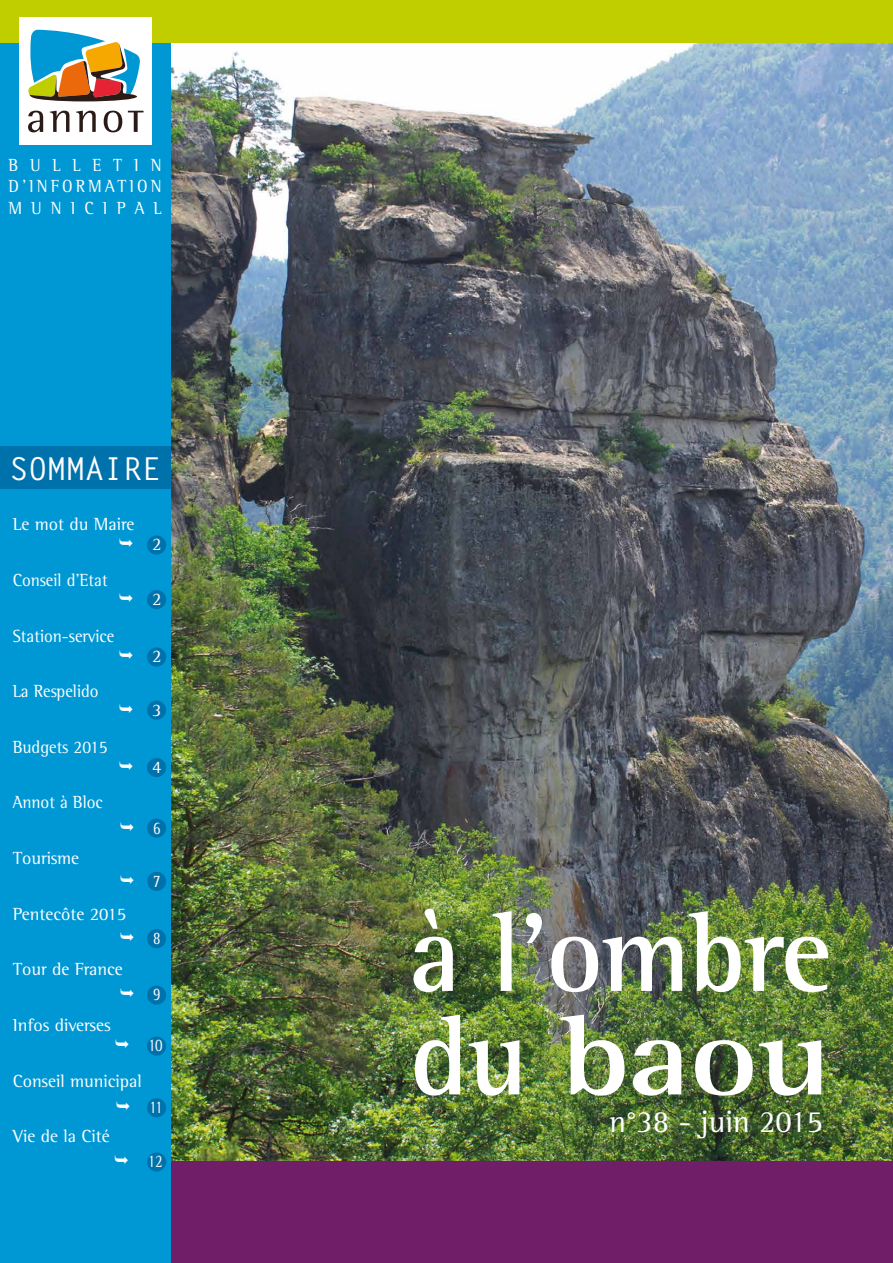
<style>
.page{position:relative;width:893px;height:1263px;background:#fff}
.page>*{position:absolute;margin:0;border:0;box-sizing:border-box;transform-origin:0 0}
.t1{font:700 114px/103.5px "Rotis Semi Serif Std";letter-spacing:-.01em;color:#fff;scale:.95 1}
.t2{font:31.5px "Rotis Semi Serif Std";color:#fff}
.t3{font:700 31.5px "Letter Gothic Std";color:#fff}
.t4{font:18px "Rotis Semi Serif Std";color:#fff}
.t5{font:18px "Rotis Semi Serif Std";color:#fff;scale:.94 1}
.t6{font:18px/21.6px "Rotis Semi Serif Std";color:#fff;text-align:justify;scale:.93 1}
.t7{font:18px "Rotis Semi Serif Std";color:#fff;scale:.8 1}
</style>
<div class="page">
<img style="left:170px;top:43px;width:723px;height:1119px">
<div style="left:153px;top:1162px;width:740px;height:101px;background:#701e68"></div>
<div style="left:0;top:0;width:170px;height:1263px;background:#0098d4"></div>
<div style="left:0;top:0;width:893px;height:43px;background:#c0ce00"></div>
<div style="left:19px;top:17px;width:133px;height:128px;background:#fff"></div>
<svg style="left:28px;top:30px;width:112px;height:71px"></svg>
<svg style="left:28px;top:111px;width:15px;height:21px"></svg>
<svg style="left:50px;top:111px;width:19px;height:21px"></svg>
<svg style="left:76px;top:111px;width:20px;height:21px"></svg>
<svg style="left:104px;top:111px;width:18px;height:21px"></svg>
<svg style="left:128px;top:111px;width:16px;height:21px"></svg>
<div style="left:0;top:446px;width:170px;height:43px;background:#0072ab"></div>
<div style="left:147px;top:535px;width:19px;height:20px;background:#0072ab;border-radius:50%"></div>
<div style="left:147px;top:590px;width:19px;height:19px;background:#0072ab;border-radius:50%"></div>
<div style="left:147px;top:758px;width:19px;height:19px;background:#0072ab;border-radius:50%"></div>
<div style="left:147px;top:647px;width:19px;height:19px;background:#0072ab;border-radius:50%"></div>
<div style="left:147px;top:819px;width:19px;height:19px;background:#0072ab;border-radius:50%"></div>
<div style="left:147px;top:1036px;width:19px;height:20px;background:#0072ab;border-radius:50%"></div>
<div style="left:147px;top:701px;width:19px;height:19px;background:#0072ab;border-radius:50%"></div>
<div style="left:147px;top:872px;width:19px;height:19px;background:#0072ab;border-radius:50%"></div>
<div style="left:147px;top:929px;width:19px;height:19px;background:#0072ab;border-radius:50%"></div>
<div style="left:147px;top:985px;width:19px;height:20px;background:#0072ab;border-radius:50%"></div>
<div style="left:147px;top:1098px;width:19px;height:19px;background:#0072ab;border-radius:50%"></div>
<div style="left:147px;top:1152px;width:19px;height:19px;background:#0072ab;border-radius:50%"></div>
<p class="t6" style="left:9px;top:154px;width:166px">BULLETIN D’INFORMATION MUNICIPAL</p>
<h2 class="t3" style="left:9px;top:449px;width:153px">SOMMAIRE</h2>
<p class="t4" style="left:13px;top:514px;width:123px">Le mot du Maire</p>
<p class="t5" style="left:13px;top:569px;width:103px">Conseil d’Etat</p>
<p class="t4" style="left:152px;top:534px;width:11px">2</p>
<p class="t4" style="left:152px;top:588px;width:11px">2</p>
<p class="t5" style="left:13px;top:625px;width:110px">Station-service</p>
<p class="t5" style="left:13px;top:681px;width:93px">La Respelido</p>
<p class="t5" style="left:13px;top:736px;width:103px">Budgets 2015</p>
<p class="t5" style="left:13px;top:792px;width:97px">Annot à Bloc</p>
<p class="t4" style="left:13px;top:847px;width:68px">Tourisme</p>
<p class="t4" style="left:13px;top:903px;width:115px">Pentecôte 2015</p>
<p class="t4" style="left:13px;top:959px;width:112px">Tour de France</p>
<p class="t4" style="left:13px;top:1014px;width:100px">Infos diverses</p>
<p class="t4" style="left:13px;top:1070px;width:131px">Conseil municipal</p>
<p class="t4" style="left:13px;top:1126px;width:99px">Vie de la Cité</p>
<p class="t4" style="left:152px;top:646px;width:11px">2</p>
<p class="t4" style="left:152px;top:699px;width:11px">3</p>
<p class="t4" style="left:152px;top:756px;width:11px">4</p>
<p class="t7" style="left:153px;top:817px;width:11px">6</p>
<p class="t7" style="left:153px;top:870px;width:11px">7</p>
<p class="t7" style="left:153px;top:927px;width:11px">8</p>
<p class="t7" style="left:153px;top:984px;width:11px">9</p>
<p class="t7" style="left:148px;top:1035px;width:20px">10</p>
<p class="t7" style="left:149px;top:1096px;width:19px">11</p>
<p class="t7" style="left:148px;top:1151px;width:20px">12</p>
<h1 class="t1" style="left:410px;top:900px;width:445px">à l’ombre du baou</h1>
<h2 class="t2" style="left:609px;top:1103px;width:215px">n°38 - juin 2015</h2>
</div>
